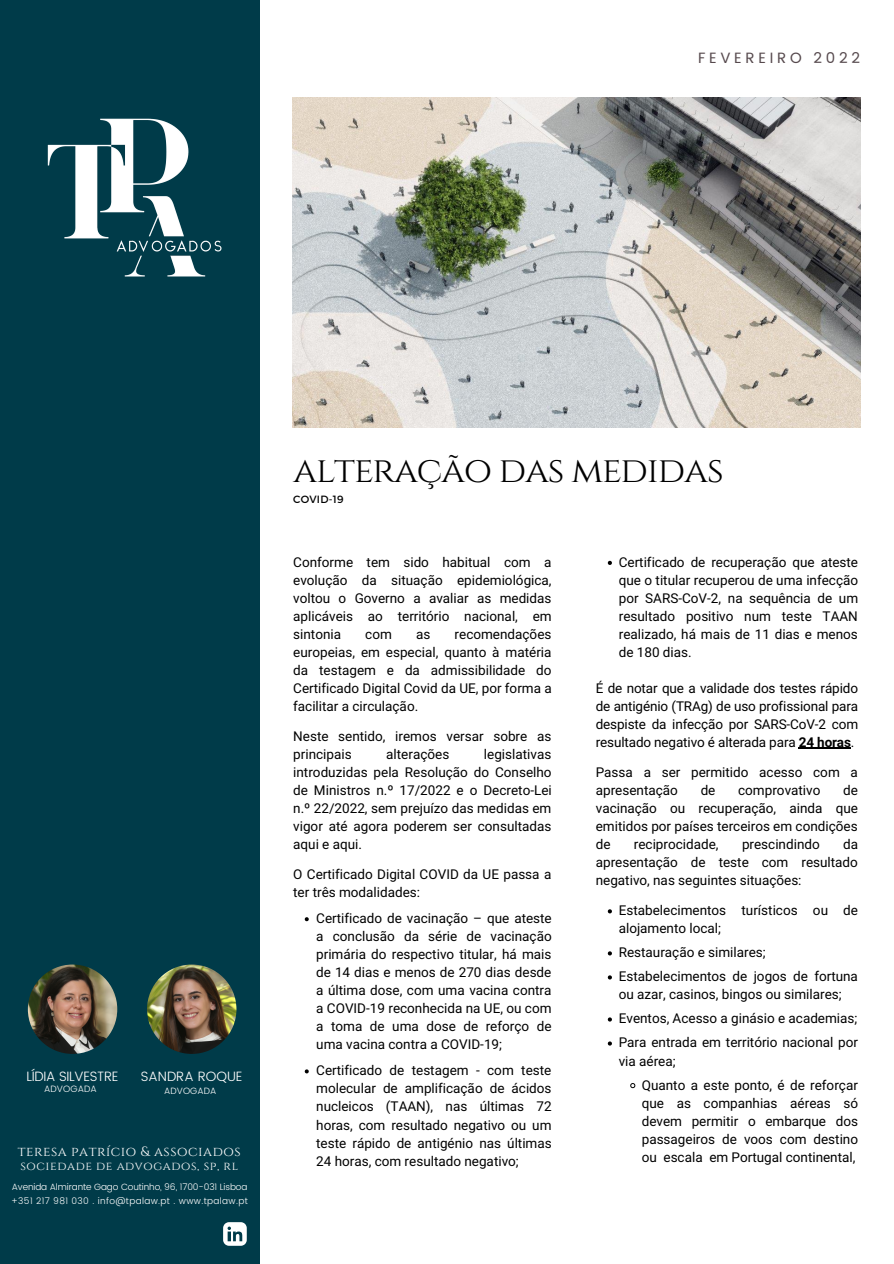
<style>
.page{position:relative;width:894px;height:1264px;background:#fff}
.page>*{position:absolute;margin:0;border:0;box-sizing:border-box;transform-origin:0 0}
.t1{font:36px "Cinzel";letter-spacing:-.03em;color:#000}
.t2{font:14.85px "Poppins";letter-spacing:.25em;color:#56494d}
.t3{font:13.5px/18px "Araboto";color:#000;text-align:justify}
.t4{font:13.5px "Cinzel";letter-spacing:.04em;color:#fff}
.t5{font:300 13.5px "Poppins";letter-spacing:-.02em;color:#fff}
.t6{font:300 13.5px "Poppins";color:#fff}
.t7{font:12px "Cinzel";letter-spacing:.05em;color:#fff}
.t8{font:10.5px "Montserrat";letter-spacing:.02em;color:#000}
.t9{font:300 9.15px "Poppins";letter-spacing:.01em;color:#fff}
.t10{font:300 9px "Poppins";letter-spacing:-.01em;color:#fff}
.t11{font:300 9px "Poppins";letter-spacing:.04em;color:#fff}
.s1{font-weight:700}
</style>
<div class="page">
<div style="left:0;top:0;width:259px;height:1263px;background:#003b49"></div>
<img style="left:47px;top:118px;width:175px;height:159px">
<svg style="left:223px;top:1222px;width:24px;height:23px"></svg>
<img style="left:292px;top:98px;width:568px;height:330px">
<svg style="left:305px;top:917px;width:4px;height:4px"></svg>
<svg style="left:305px;top:1069px;width:4px;height:4px"></svg>
<img style="left:147px;top:964px;width:89px;height:89px;border-radius:50%">
<img style="left:28px;top:964px;width:89px;height:89px;border-radius:50%">
<svg style="left:607px;top:561px;width:4px;height:4px"></svg>
<svg style="left:607px;top:909px;width:4px;height:4px"></svg>
<svg style="left:607px;top:951px;width:4px;height:4px"></svg>
<svg style="left:607px;top:975px;width:4px;height:4px"></svg>
<svg style="left:607px;top:1017px;width:4px;height:4px"></svg>
<svg style="left:607px;top:1041px;width:4px;height:4px"></svg>
<svg style="left:630px;top:1083px;width:5px;height:5px"></svg>
<hr style="left:798px;top:747px;width:52px;height:2px;background:#000">
<p class="t2" style="left:698px;top:49px;width:163px">FEVEREIRO 2022</p>
<p class="t5" style="left:27px;top:1068px;width:93px">LÍDIA SILVESTRE</p>
<p class="t9" style="left:44px;top:1083px;width:54px">ADVOGADA</p>
<p class="t6" style="left:141px;top:1068px;width:103px">SANDRA ROQUE</p>
<p class="t9" style="left:164px;top:1085px;width:54px">ADVOGADA</p>
<p class="t4" style="left:18px;top:1142px;width:224px">TERESA PATRÍCIO &amp; ASSOCIADOS</p>
<p class="t7" style="left:20px;top:1158px;width:219px">SOCIEDADE DE ADVOGADOS, SP, RL</p>
<p class="t10" style="left:12px;top:1181px;width:237px">Avenida Almirante Gago Coutinho, 96, 1700-031 Lisboa</p>
<p class="t11" style="left:11px;top:1195px;width:238px">+351 217 981 030 . info@tpalaw.pt . www.tpalaw.pt</p>
<p class="t1" style="left:293px;top:447px;width:432px">ALTERAÇÃO DAS MEDIDAS</p>
<p class="t8" style="left:293px;top:493px;width:52px">COVID-19</p>
<p class="t3" style="left:293px;top:553px;width:260px">Conforme tem sido habitual com a evolução da situação epidemiológica, voltou o Governo a avaliar as medidas aplicáveis ao território nacional, em sintonia</p>
<p class="t3" style="left:293px;top:625px;width:260px;text-indent:161px">recomendações europeias, em especial, quanto à matéria da testagem e da admissibilidade do Certificado Digital Covid da UE, por forma a facilitar a circulação.</p>
<p class="t3" style="left:293px;top:727px;width:259px">Neste sentido, iremos versar sobre as principais</p>
<p class="t3" style="left:365px;top:625px;width:28px">com</p>
<p class="t3" style="left:416px;top:625px;width:16px">as</p>
<p class="t3" style="left:293px;top:745px;width:260px;text-indent:191px">legislativas introduzidas pela Resolução do Conselho de Ministros n.º 17/2022 e o Decreto-Lei n.º 22/2022, sem prejuízo das medidas em vigor até agora poderem ser consultadas aqui e aqui.</p>
<p class="t3" style="left:293px;top:865px;width:259px">O Certificado Digital COVID da UE passa a ter três modalidades:</p>
<p class="t3" style="left:386px;top:745px;width:64px">alterações</p>
<p class="t3" style="left:316px;top:910px;width:237px">Certificado de vacinação – que ateste a conclusão da série de vacinação primária do respectivo titular, há mais de 14 dias e menos de 270 dias desde a última dose, com uma vacina contra a COVID-19 reconhecida na UE, ou com a toma de uma dose de reforço de uma vacina contra a COVID-19;</p>
<p class="t3" style="left:316px;top:1062px;width:237px">Certificado de testagem - com teste molecular de amplificação de ácidos nucleicos (TAAN), nas últimas 72 horas, com resultado negativo ou um teste rápido de antigénio nas últimas 24 horas, com resultado negativo;</p>
<p class="t3" style="left:618px;top:553px;width:241px">Certificado de recuperação que ateste que o titular recuperou de uma infecção por SARS-CoV-2, na sequência de um resultado positivo num teste TAAN realizado, há mais de 11 dias e menos de 180 dias.</p>
<p class="t3" style="left:595px;top:679px;width:264px">É de notar que a validade dos testes rápido de antigénio (TRAg) de uso profissional para despiste da infecção por SARS-CoV-2 com resultado negativo é alterada para <span class="s1">24 horas</span>.</p>
<p class="t3" style="left:595px;top:764px;width:263px">Passa a ser permitido acesso com a apresentação</p>
<p class="t3" style="left:595px;top:782px;width:264px;text-indent:247px">de vacinação ou recuperação, ainda que emitidos por países terceiros em condições de</p>
<p class="t3" style="left:700px;top:782px;width:16px">de</p>
<p class="t3" style="left:738px;top:782px;width:84px">comprovativo</p>
<p class="t3" style="left:595px;top:836px;width:264px;text-indent:247px">da apresentação de teste com resultado negativo, nas seguintes situações:</p>
<p class="t3" style="left:633px;top:836px;width:86px">reciprocidade,</p>
<p class="t3" style="left:741px;top:836px;width:79px">prescindindo</p>
<p class="t3" style="left:618px;top:902px;width:241px">Estabelecimentos turísticos ou de alojamento local;</p>
<p class="t3" style="left:618px;top:944px;width:148px">Restauração e similares;</p>
<p class="t3" style="left:618px;top:968px;width:241px">Estabelecimentos de jogos de fortuna ou azar, casinos, bingos ou similares;</p>
<p class="t3" style="left:618px;top:1010px;width:240px">Eventos, Acesso a ginásio e academias;</p>
<p class="t3" style="left:618px;top:1034px;width:241px">Para entrada em território nacional por via aérea;</p>
<p class="t3" style="left:641px;top:1076px;width:218px">Quanto a este ponto, é de reforçar que as companhias aéreas só devem permitir o embarque dos passageiros de voos com destino ou escala em Portugal continental,</p>
</div>
